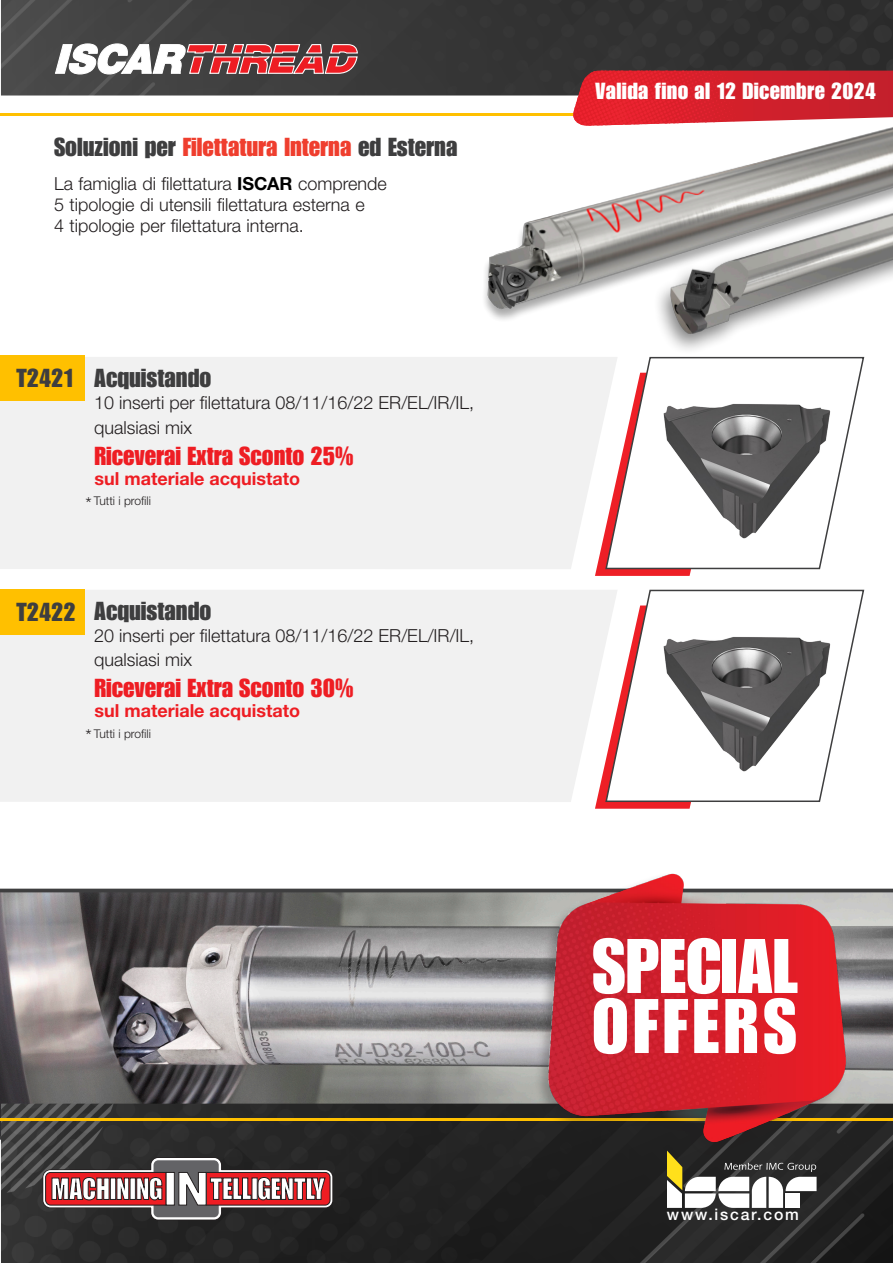
<style>
.page{position:relative;width:893px;height:1263px;background:#fff}
.page>*{position:absolute;margin:0;border:0;box-sizing:border-box;transform-origin:0 0}
.t1{font:75.6px/60px "Impact LT Std";color:#fff}
.t2{font:25.5px "Impact LT Std";color:#3e3e3f}
.t3{font:25.5px "Impact LT Std";color:#ee1d23}
.t4{font:22.8px "Impact LT Std";letter-spacing:.015em;color:#fff}
.t5{font:300 18px/24.8px "Helvetica Neue LTW1 G";color:#231f20}
.t6{font:700 18px "Helvetica Neue LTW1 G";color:#ee1d23}
.t7{font:500 15.9px "Helvetica Neue LT Std";letter-spacing:.115em;color:#fff}
.t8{font:300 12px "Helvetica Neue LTW1 G";color:#231f20}
.s1{color:#ef3e2e}
.s2{font-weight:700;color:#000}
.s3{font-size:18px}
</style>
<div class="page">
<img style="left:1px;top:0;width:892px;height:1263px">
<svg style="left:667px;top:1159px;width:150px;height:49px"></svg>
<svg style="left:43px;top:1157px;width:290px;height:63px"></svg>
<hr style="left:0;top:1118px;width:893px;height:3px;background:#ffc000">
<hr style="left:0;top:113px;width:893px;height:2px;background:#ffc000">
<svg style="left:573px;top:71px;width:320px;height:55px;background:#d6333d"></svg>
<svg style="left:595px;top:569px;width:140px;height:7px"></svg>
<svg style="left:604px;top:356px;width:261px;height:214px"></svg>
<div style="left:0;top:357px;width:618px;height:212px;background:#f1f1f1"></div>
<img style="left:493px;top:852px;width:387px;height:307px">
<svg style="left:54px;top:43px;width:304px;height:32px"></svg>
<svg style="left:595px;top:802px;width:140px;height:7px"></svg>
<svg style="left:604px;top:589px;width:261px;height:214px"></svg>
<div style="left:0;top:590px;width:618px;height:212px;background:#f1f1f1"></div>
<div style="left:0;top:590px;width:84px;height:45px;background:#ffc000"></div>
<div style="left:0;top:356px;width:84px;height:45px;background:#ffc000"></div>
<h2 class="t2" style="left:54px;top:132px;width:405px">Soluzioni per <span class="s1">Filettatura Interna</span> ed Esterna</h2>
<p class="t5" style="left:54px;top:173px;width:334px;line-height:21px">La famiglia di filettatura <span class="s2">ISCAR</span> comprende<br>5 tipologie di utensili filettatura esterna e<br>4 tipologie per filettatura interna.</p>
<h2 class="t2" style="left:16px;top:363px;width:58px">T2421</h2>
<h2 class="t2" style="left:94px;top:364px;width:119px">Acquistando</h2>
<p class="t5" style="left:94px;top:390px;width:382px">10 inserti per filettatura 08/11/16/22 ER/EL/IR/IL, qualsiasi mix</p>
<h2 class="t3" style="left:94px;top:441px;width:261px">Riceverai Extra Sconto 25%</h2>
<p class="t6" style="left:94px;top:467px;width:207px">sul materiale acquistato</p>
<p class="t8" style="left:86px;top:493px;width:67px"><span class="s3">*</span> Tutti i profili</p>
<h2 class="t2" style="left:16px;top:597px;width:61px">T2422</h2>
<h2 class="t2" style="left:94px;top:596px;width:119px">Acquistando</h2>
<p class="t5" style="left:94px;top:623px;width:382px">20 inserti per filettatura 08/11/16/22 ER/EL/IR/IL, qualsiasi mix</p>
<h2 class="t3" style="left:94px;top:673px;width:261px">Riceverai Extra Sconto 30%</h2>
<p class="t6" style="left:94px;top:700px;width:207px">sul materiale acquistato</p>
<p class="t8" style="left:86px;top:726px;width:67px"><span class="s3">*</span> Tutti i profili</p>
<p class="t4" style="left:595px;top:78px;width:282px">Valida fino al 12 Dicembre 2024</p>
<h1 class="t1" style="left:592px;top:935px;width:207px">SPECIAL<br>OFFERS</h1>
<p class="t7" style="left:667px;top:1205px;width:133px">www.iscar.com</p>
</div>
